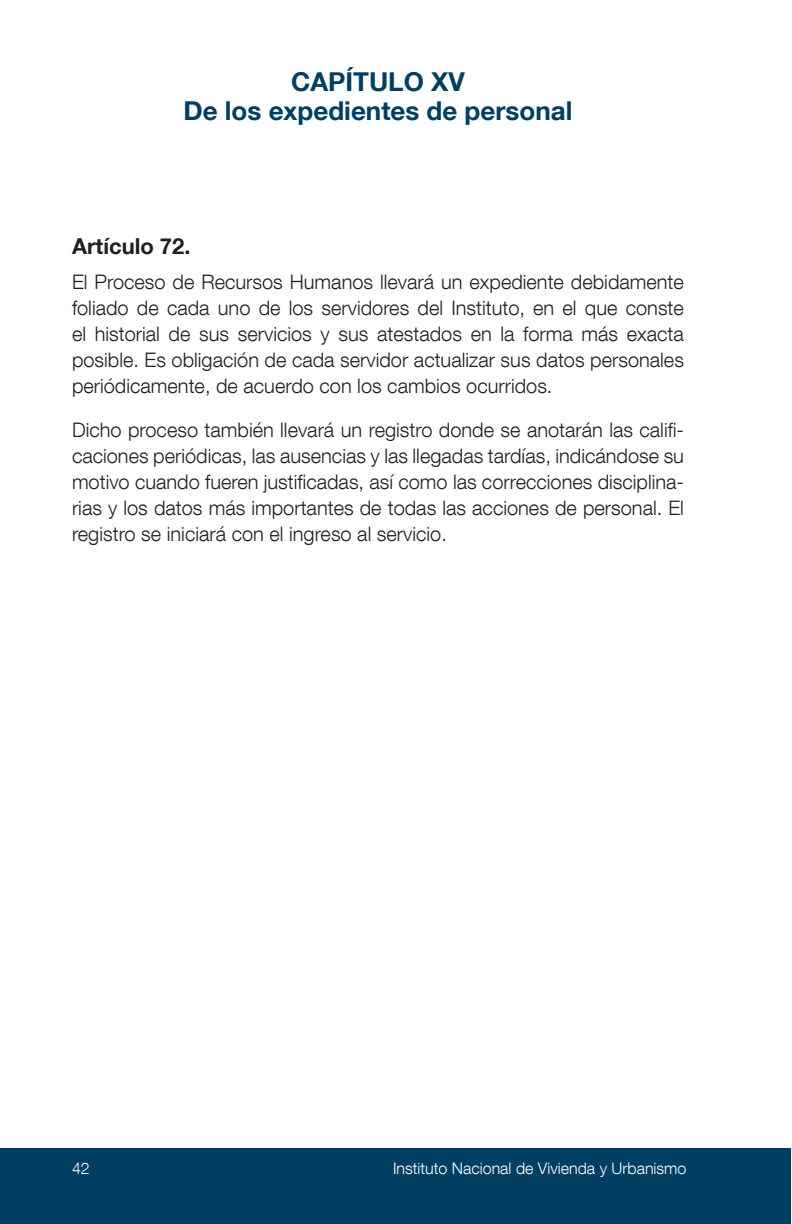
<style>
.page{position:relative;width:792px;height:1224px;background:#fff}
.page>*{position:absolute;margin:0;border:0;box-sizing:border-box;transform-origin:0 0}
.t1{font:700 26px/29.8px "Helvetica Neue LT Com";color:#003f61;text-align:center}
.t2{font:700 22px "Helvetica Neue LT Com";color:#231f20}
.t3{font:300 20px/26px "Helvetica Neue LT Com";color:#231f20;text-align:justify}
.t4{font:300 16px "Helvetica Neue LT Com";color:#fff}
</style>
<div class="page">
<div style="left:0;top:1149px;width:791px;height:75px;background:#003f61"></div>
<h1 class="t1" style="left:184px;top:66px;width:390px">CAPÍTULO XV<br>De los expedientes de personal</h1>
<p class="t2" style="left:72px;top:233px;width:120px">Artículo 72.</p>
<p class="t3" style="left:72px;top:269px;width:613px">El Proceso de Recursos Humanos llevará un expediente debidamente foliado de cada uno de los servidores del Instituto, en el que conste el historial de sus servicios y sus atestados en la forma más exacta posible. Es obligación de cada servidor actualizar sus datos personales periódicamente, de acuerdo con los cambios ocurridos.</p>
<p class="t3" style="left:72px;top:417px;width:614px">Dicho proceso también llevará un registro donde se anotarán las califi&shy;caciones periódicas, las ausencias y las llegadas tardías, indicándose su motivo cuando fueren justificadas, así como las correcciones disciplina&shy;rias y los datos más importantes de todas las acciones de personal. El registro se iniciará con el ingreso al servicio.</p>
<p class="t4" style="left:72px;top:1159px;width:19px">42</p>
<p class="t4" style="left:393px;top:1159px;width:295px">Instituto Nacional de Vivienda y Urbanismo</p>
</div>
